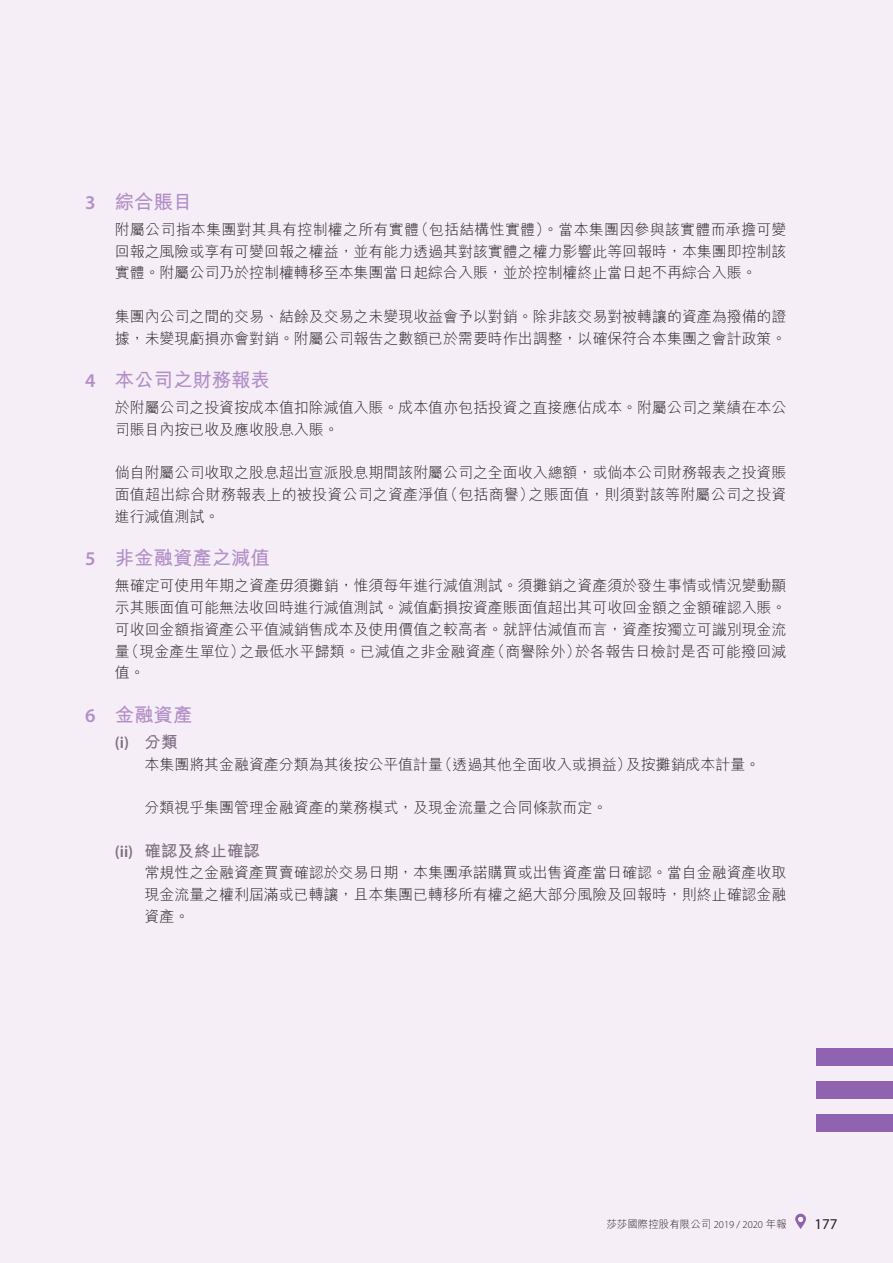
<style>
.page{position:relative;width:893px;height:1263px;background:#f6eef7}
.page>*{position:absolute;margin:0;border:0;box-sizing:border-box;transform-origin:0 0}
.t1{font:700 19.5px "M Hei HK";letter-spacing:-.005em;color:#b290c7}
.t2{font:700 16.5px "M Hei HK";color:#7e6d82}
.t3{font:600 16.5px "Myriad Pro";color:#7e6d82}
.t4{font:300 15px/21.8px "M Hei HK";letter-spacing:-.005em;color:#231f20;text-align:justify}
.t5{font:15px "Myriad Pro";color:#231f20}
.t6{font:300 10.5px "M Hei HK";color:#231f20}
.s1{font-family:"Myriad Pro";font-weight:600}
.s2{font-family:"M Hei HK";font-weight:700}
.s3{font-family:"Myriad Pro"}
</style>
<div class="page">
<svg style="left:795px;top:1214px;width:11px;height:15px"></svg>
<svg style="left:798px;top:1217px;width:5px;height:5px"></svg>
<div style="left:816px;top:1048px;width:77px;height:17px;background:#8f63af"></div>
<div style="left:816px;top:1081px;width:77px;height:17px;background:#8f63af"></div>
<div style="left:816px;top:1114px;width:77px;height:17px;background:#8f63af"></div>
<h1 class="t1" style="left:85px;top:187px;width:109px"><span class="s1">3</span> 綜合賬目</h1>
<p class="t4" style="left:115px;top:218px;width:673px">附屬公司指本集團對其具有控制權之所有實體（包括結構性實體）。當本集團因參與該實體而承擔可變回報之風險或享有可變回報之權益，並有能力透過其對該實體之權力影響此等回報時，本集團即控制該實體。附屬公司乃於控制權轉移至本集團當日起綜合入賬，並於控制權終止當日起不再綜合入賬。</p>
<p class="t4" style="left:115px;top:305px;width:673px">集團內公司之間的交易、結餘及交易之未變現收益會予以對銷。除非該交易對被轉讓的資產為撥備的證據，未變現虧損亦會對銷。附屬公司報告之數額已於需要時作出調整，以確保符合本集團之會計政策。</p>
<h1 class="t1" style="left:85px;top:366px;width:187px"><span class="s1">4</span> 本公司之財務報表</h1>
<p class="t4" style="left:115px;top:396px;width:673px">於附屬公司之投資按成本值扣除減值入賬。成本值亦包括投資之直接應佔成本。附屬公司之業績在本公司賬目內按已收及應收股息入賬。</p>
<p class="t4" style="left:115px;top:462px;width:673px">倘自附屬公司收取之股息超出宣派股息期間該附屬公司之全面收入總額，或倘本公司財務報表之投資賬面值超出綜合財務報表上的被投資公司之資產淨值（包括商譽）之賬面值，則須對該等附屬公司之投資進行減值測試。</p>
<h1 class="t1" style="left:85px;top:544px;width:187px"><span class="s1">5</span> 非金融資產之減值</h1>
<p class="t4" style="left:115px;top:575px;width:673px">無確定可使用年期之資產毋須攤銷，惟須每年進行減值測試。須攤銷之資產須於發生事情或情況變動顯示其賬面值可能無法收回時進行減值測試。減值虧損按資產賬面值超出其可收回金額之金額確認入賬。可收回金額指資產公平值減銷售成本及使用價值之較高者。就評估減值而言，資產按獨立可識別現金流量（現金產生單位）之最低水平歸類。已減值之非金融資產（商譽除外）於各報告日檢討是否可能撥回減值。</p>
<h1 class="t1" style="left:85px;top:700px;width:109px"><span class="s1">6</span> 金融資產</h1>
<p class="t3" style="left:115px;top:732px;width:64px">(i) <span class="s2">分類</span></p>
<p class="t4" style="left:145px;top:753px;width:617px">本集團將其金融資產分類為其後按公平值計量（透過其他全面收入或損益）及按攤銷成本計量。</p>
<p class="t4" style="left:145px;top:796px;width:464px">分類視乎集團管理金融資產的業務模式，及現金流量之合同條款而定。</p>
<p class="t2" style="left:115px;top:838px;width:147px"><span class="s1">(ii)</span> 確認及終止確認</p>
<p class="t4" style="left:145px;top:862px;width:643px">常規性之金融資產買賣確認於交易日期，本集團承諾購買或出售資產當日確認。當自金融資產收取現金流量之權利屆滿或已轉讓，且本集團已轉移所有權之絕大部分風險及回報時，則終止確認金融資產。</p>
<p class="t6" style="left:606px;top:1219px;width:182px">莎莎國際控股有限公司 <span class="s3">2019 / 2020</span> 年報</p>
<p class="t5" style="left:814px;top:1215px;width:25px">177</p>
</div>
